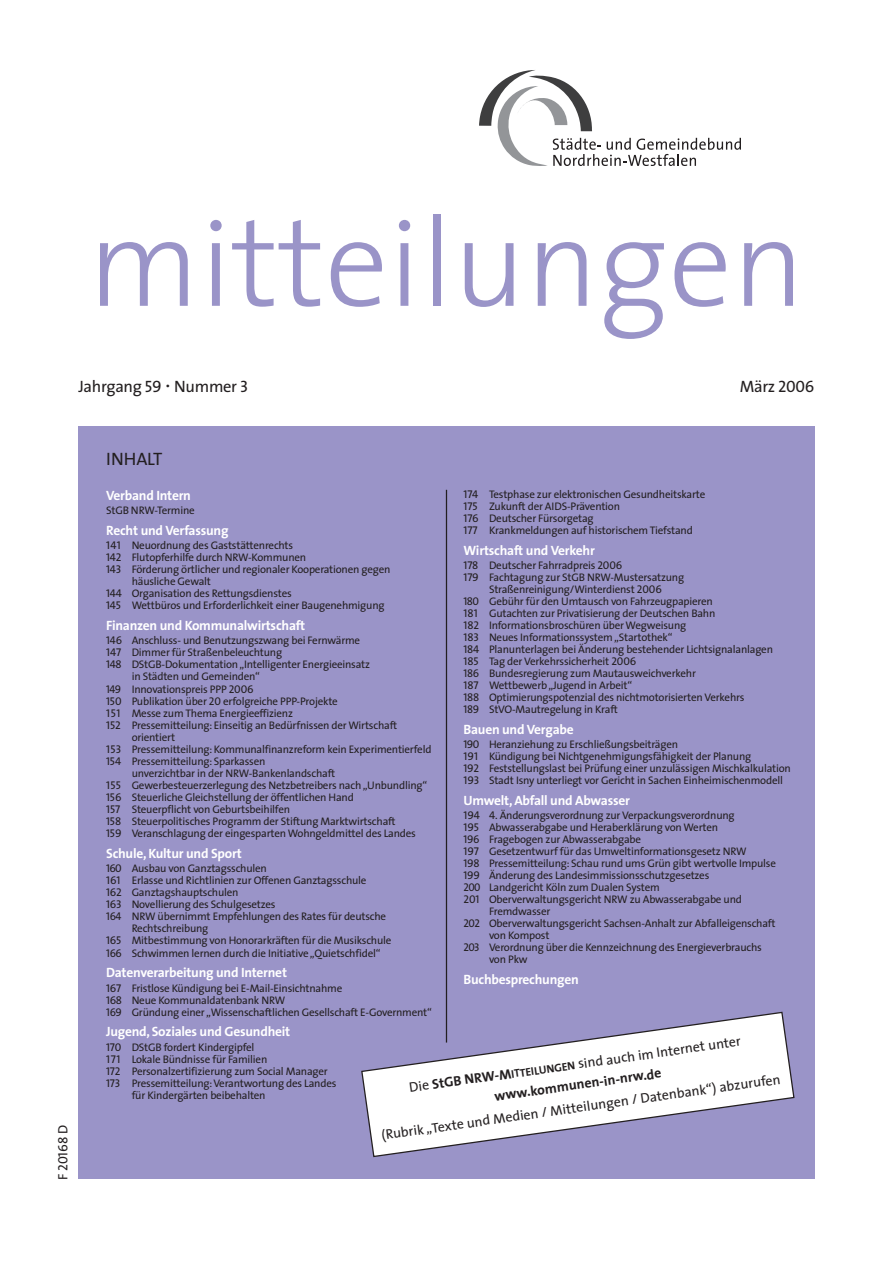
<style>
.page{position:relative;width:893px;height:1263px;background:#fff}
.page>*{position:absolute;margin:0;border:0;box-sizing:border-box;transform-origin:0 0}
.t1{font:300 126px "The Sans";color:#9a94c8}
.t2{font:18px "The Sans";letter-spacing:-.01em;color:#231f20}
.t3{font:16.5px "The Sans";letter-spacing:-.02em;color:#231f20}
.t4{font:700 13.95px/20.5px "The Sans";color:#231f20;text-align:center}
.t5{font:13.95px "The Sans";color:#231f20}
.t6{font:700 13.5px "The Sans";letter-spacing:-.02em;color:#fff}
.t7{font:13.5px "The Sans Caps";letter-spacing:-.01em;color:#231f20}
.t8{font:10.95px/12px "The Sans";letter-spacing:-.02em;color:#231f20}
.s1{font-family:"The Sans Caps"}
.s2{font-size:21px}
.s3{font-family:"The Sans"}
.s4{font-family:"The Sans Caps";font-size:11.25px}
.s5{font-weight:400}
.s6{font-size:11.25px}
</style>
<div class="page">
<div style="left:78px;top:426px;width:736px;height:753px;background:#9a94c8"></div>
<hr style="left:446px;top:490px;width:1px;height:553px;background:#231f20">
<svg style="left:479px;top:70px;width:262px;height:96px"></svg>
<svg style="left:361px;top:1011px;width:434px;height:147px"></svg>
<h1 class="t1" style="left:88px;top:216px;width:718px">mitteilungen</h1>
<h3 class="t3" style="left:78px;top:380px;width:171px">Jahrgang <span class="s1">59</span> <span class="s2">·</span> Nummer <span class="s1">3</span></h3>
<h3 class="t3" style="left:739px;top:380px;width:76px">März <span class="s1">2006</span></h3>
<p class="t7" style="left:55px;top:1180px;width:57px;rotate:-90deg"><span class="s3">F</span> 20168 <span class="s3">D</span></p>
<h2 class="t2" style="left:106px;top:452px;width:58px">INHALT</h2>
<p class="t6" style="left:106px;top:490px;width:86px">Verband Intern</p>
<p class="t8" style="left:106px;top:505px;width:90px">StGB NRW-Termine</p>
<p class="t6" style="left:106px;top:525px;width:124px">Recht und Verfassung</p>
<p class="t8" style="left:106px;top:540px;width:188px"><span class="s4">141</span> Neuordnung des Gaststättenrechts</p>
<p class="t8" style="left:106px;top:553px;width:201px"><span class="s4">142</span> Flutopferhilfe durch NRW-Kommunen</p>
<p class="t8" style="left:106px;top:565px;width:286px"><span class="s4">143</span> Förderung örtlicher und regionaler Kooperationen gegen</p>
<p class="t8" style="left:132px;top:577px;width:81px">häusliche Gewalt</p>
<p class="t8" style="left:106px;top:589px;width:187px"><span class="s4">144</span> Organisation des Rettungsdienstes</p>
<p class="t8" style="left:106px;top:601px;width:280px"><span class="s4">145</span> Wettbüros und Erforderlichkeit einer Baugenehmigung</p>
<p class="t6" style="left:106px;top:620px;width:200px">Finanzen und Kommunalwirtschaft</p>
<p class="t8" style="left:106px;top:636px;width:255px"><span class="s4">146</span> Anschluss- und Benutzungszwang bei Fernwärme</p>
<p class="t8" style="left:106px;top:648px;width:177px"><span class="s4">147</span> Dimmer für Straßenbeleuchtung</p>
<p class="t8" style="left:106px;top:660px;width:265px"><span class="s4">148</span> DStGB-Dokumentation „Intelligenter Energieeinsatz</p>
<p class="t8" style="left:132px;top:672px;width:130px">in Städten und Gemeinden“</p>
<p class="t8" style="left:106px;top:684px;width:149px"><span class="s4">149</span> Innovationspreis PPP <span class="s4">2006</span></p>
<p class="t8" style="left:106px;top:696px;width:233px"><span class="s4">150</span> Publikation über <span class="s4">20</span> erfolgreiche PPP-Projekte</p>
<p class="t8" style="left:106px;top:708px;width:188px"><span class="s4">151</span> Messe zum Thema Energieeffizienz</p>
<p class="t8" style="left:106px;top:720px;width:292px"><span class="s4">152</span> Pressemitteilung: Einseitig an Bedürfnissen der Wirtschaft</p>
<p class="t8" style="left:132px;top:732px;width:45px">orientiert</p>
<p class="t8" style="left:106px;top:744px;width:327px"><span class="s4">153</span> Pressemitteilung: Kommunalfinanzreform kein Experimentierfeld</p>
<p class="t8" style="left:106px;top:756px;width:161px"><span class="s4">154</span> Pressemitteilung: Sparkassen</p>
<p class="t8" style="left:132px;top:768px;width:205px">unverzichtbar in der NRW-Bankenlandschaft</p>
<p class="t8" style="left:106px;top:780px;width:322px"><span class="s4">155</span> Gewerbesteuerzerlegung des Netzbetreibers nach „Unbundling“</p>
<p class="t8" style="left:106px;top:792px;width:249px"><span class="s4">156</span> Steuerliche Gleichstellung der öffentlichen Hand</p>
<p class="t8" style="left:106px;top:804px;width:185px"><span class="s4">157</span> Steuerpflicht von Geburtsbeihilfen</p>
<p class="t8" style="left:106px;top:817px;width:291px"><span class="s4">158</span> Steuerpolitisches Programm der Stiftung Marktwirtschaft</p>
<p class="t8" style="left:106px;top:829px;width:311px"><span class="s4">159</span> Veranschlagung der eingesparten Wohngeldmittel des Landes</p>
<p class="t6" style="left:106px;top:848px;width:137px">Schule, Kultur und Sport</p>
<p class="t8" style="left:106px;top:864px;width:162px"><span class="s4">160</span> Ausbau von Ganztagsschulen</p>
<p class="t8" style="left:106px;top:876px;width:262px"><span class="s4">161</span> Erlasse und Richtlinien zur Offenen Ganztagsschule</p>
<p class="t8" style="left:106px;top:888px;width:134px"><span class="s4">162</span> Ganztagshauptschulen</p>
<p class="t8" style="left:106px;top:900px;width:171px"><span class="s4">163</span> Novellierung des Schulgesetzes</p>
<p class="t8" style="left:106px;top:912px;width:281px"><span class="s4">164</span> NRW übernimmt Empfehlungen des Rates für deutsche</p>
<p class="t8" style="left:132px;top:924px;width:78px">Rechtschreibung</p>
<p class="t8" style="left:106px;top:936px;width:287px"><span class="s4">165</span> Mitbestimmung von Honorarkräften für die Musikschule</p>
<p class="t8" style="left:106px;top:948px;width:276px"><span class="s4">166</span> Schwimmen lernen durch die Initiative „Quietschfidel“</p>
<p class="t6" style="left:106px;top:968px;width:182px">Datenverarbeitung und Internet</p>
<p class="t8" style="left:106px;top:983px;width:327px"><span class="s4">167</span> Fristlose Kündigung bei E-Mail-Einsichtnahme<br><span class="s4">168</span> Neue Kommunaldatenbank NRW<br><span class="s4">169</span> Gründung einer „Wissenschaftlichen Gesellschaft E-Government“</p>
<p class="t6" style="left:106px;top:1027px;width:185px">Jugend, Soziales und Gesundheit</p>
<p class="t8" style="left:106px;top:1042px;width:150px"><span class="s4">170</span> DStGB fordert Kindergipfel</p>
<p class="t8" style="left:106px;top:1054px;width:163px"><span class="s4">171</span> Lokale Bündnisse für Familien</p>
<p class="t8" style="left:106px;top:1066px;width:223px"><span class="s4">172</span> Personalzertifizierung zum Social Manager</p>
<p class="t8" style="left:106px;top:1078px;width:232px"><span class="s4">173</span> Pressemitteilung:Verantwortung des Landes</p>
<p class="t8" style="left:132px;top:1090px;width:135px">für Kindergärten beibehalten</p>
<p class="t8" style="left:463px;top:490px;width:243px"><span class="s4">174</span> Testphase zur elektronischen Gesundheitskarte <span class="s4">175</span> Zukunft der AIDS-Prävention<br><span class="s4">176</span> Deutscher Fürsorgetag<br><span class="s4">177</span> Krankmeldungen auf historischem Tiefstand</p>
<p class="t6" style="left:463px;top:545px;width:133px">Wirtschaft und Verkehr</p>
<p class="t8" style="left:463px;top:560px;width:160px"><span class="s4">178</span> Deutscher Fahrradpreis <span class="s4">2006</span></p>
<p class="t8" style="left:463px;top:572px;width:222px"><span class="s4">179</span> Fachtagung zur StGB NRW-Mustersatzung</p>
<p class="t8" style="left:489px;top:584px;width:174px">Straßenreinigung/Winterdienst <span class="s4">2006</span></p>
<p class="t8" style="left:463px;top:596px;width:251px"><span class="s4">180</span> Gebühr für den Umtausch von Fahrzeugpapieren</p>
<p class="t8" style="left:463px;top:608px;width:253px"><span class="s4">181</span> Gutachten zur Privatisierung der Deutschen Bahn</p>
<p class="t8" style="left:463px;top:620px;width:224px"><span class="s4">182</span> Informationsbroschüren über Wegweisung</p>
<p class="t8" style="left:463px;top:632px;width:210px"><span class="s4">183</span> Neues Informationssystem „Startothek“</p>
<p class="t8" style="left:463px;top:644px;width:311px"><span class="s4">184</span> Planunterlagen bei Änderung bestehender Lichtsignalanlagen</p>
<p class="t8" style="left:463px;top:656px;width:174px"><span class="s4">185</span> Tag der Verkehrssicherheit <span class="s4">2006</span></p>
<p class="t8" style="left:463px;top:668px;width:234px"><span class="s4">186</span> Bundesregierung zum Mautausweichverkehr</p>
<p class="t8" style="left:463px;top:680px;width:170px"><span class="s4">187</span> Wettbewerb „Jugend in Arbeit“</p>
<p class="t8" style="left:463px;top:692px;width:282px"><span class="s4">188</span> Optimierungspotenzial des nichtmotorisierten Verkehrs</p>
<p class="t8" style="left:463px;top:704px;width:156px"><span class="s4">189</span> StVO-Mautregelung in Kraft</p>
<p class="t6" style="left:463px;top:724px;width:112px">Bauen und Vergabe</p>
<p class="t8" style="left:463px;top:739px;width:329px"><span class="s4">190</span> Heranziehung zu Erschließungsbeiträgen<br><span class="s4">191</span> Kündigung bei Nichtgenehmigungsfähigkeit der Planung<br><span class="s4">192</span> Feststellungslast bei Prüfung einer unzulässigen Mischkalkulation <span class="s4">193</span> Stadt Isny unterliegt vor Gericht in Sachen Einheimischenmodell</p>
<p class="t6" style="left:463px;top:795px;width:168px">Umwelt, Abfall und Abwasser</p>
<p class="t8" style="left:463px;top:810px;width:273px"><span class="s4">194 4.</span> Änderungsverordnung zur Verpackungsverordnung</p>
<p class="t8" style="left:463px;top:822px;width:256px"><span class="s4">195</span> Abwasserabgabe und Heraberklärung von Werten</p>
<p class="t8" style="left:463px;top:834px;width:179px"><span class="s4">196</span> Fragebogen zur Abwasserabgabe</p>
<p class="t8" style="left:463px;top:846px;width:285px"><span class="s4">197</span> Gesetzentwurf für das Umweltinformationsgesetz NRW</p>
<p class="t8" style="left:463px;top:858px;width:314px"><span class="s4">198</span> Pressemitteilung: Schau rund ums Grün gibt wertvolle Impulse</p>
<p class="t8" style="left:463px;top:870px;width:247px"><span class="s4">199</span> Änderung des Landesimmissionsschutzgesetzes</p>
<p class="t8" style="left:463px;top:882px;width:198px"><span class="s4">200</span> Landgericht Köln zum Dualen System</p>
<p class="t8" style="left:463px;top:894px;width:280px"><span class="s4">201</span> Oberverwaltungsgericht NRW zu Abwasserabgabe und</p>
<p class="t8" style="left:489px;top:906px;width:63px">Fremdwasser</p>
<p class="t8" style="left:463px;top:918px;width:313px"><span class="s4">202</span> Oberverwaltungsgericht Sachsen-Anhalt zur Abfalleigenschaft</p>
<p class="t8" style="left:489px;top:930px;width:62px">von Kompost</p>
<p class="t8" style="left:463px;top:942px;width:300px"><span class="s4">203</span> Verordnung über die Kennzeichnung des Energieverbrauchs</p>
<p class="t8" style="left:489px;top:954px;width:40px">von Pkw</p>
<p class="t6" style="left:463px;top:974px;width:117px">Buchbesprechungen</p>
<p class="t4" style="left:408px;top:1079px;width:336px;rotate:-8deg"><span class="s5">Die</span> StGB NRW-M<span class="s6">ITTEILUNGEN</span> <span class="s5">sind auch im Internet unter </span>www.kommunen-in-nrw.de</p>
<p class="t5" style="left:381px;top:1130px;width:404px;rotate:-8deg">(Rubrik „Texte und Medien / Mitteilungen / Datenbank“) abzurufen</p>
</div>
